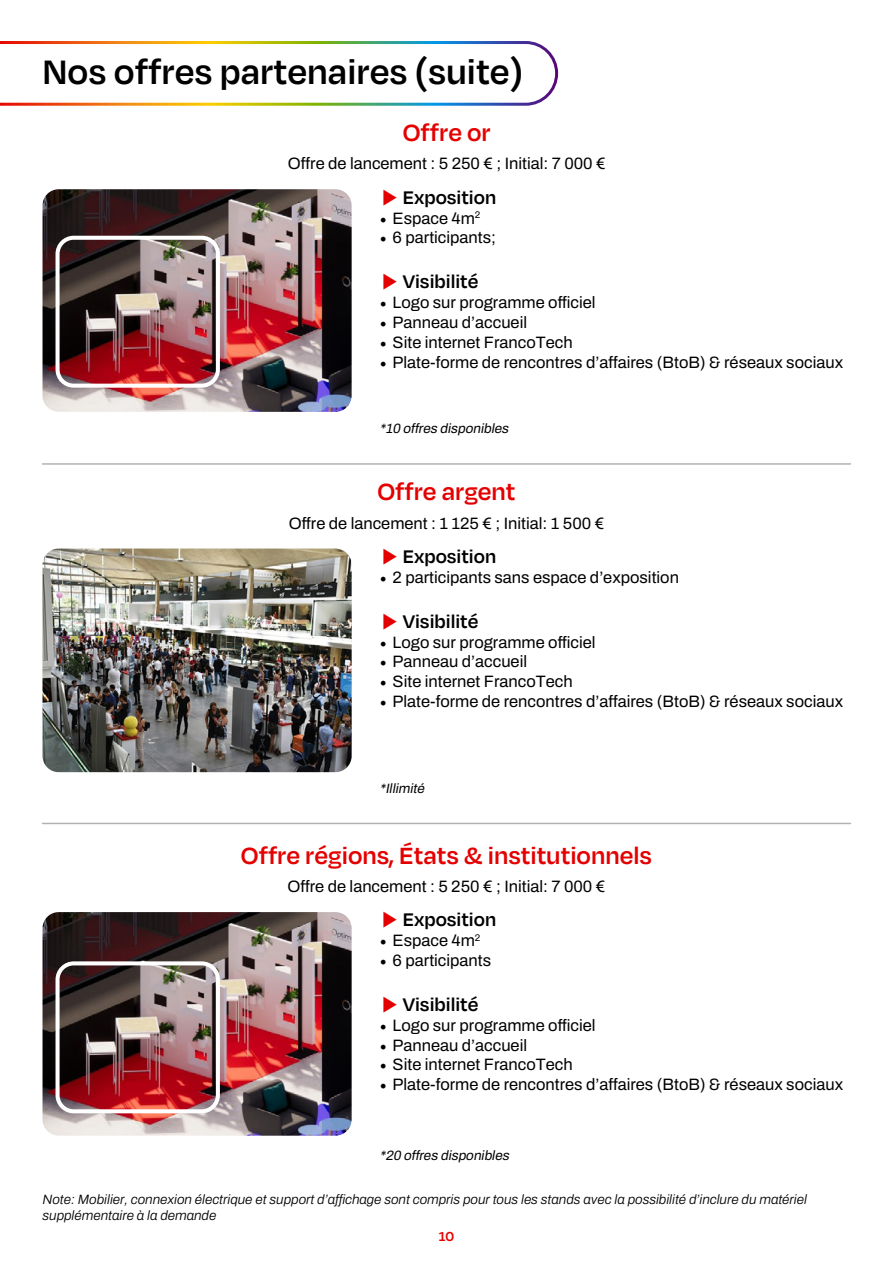
<style>
.page{position:relative;width:893px;height:1263px;background:#fff}
.page>*{position:absolute;margin:0;border:0;box-sizing:border-box;transform-origin:0 0}
.t1{font:600 39px "Degular";color:#000}
.t2{font:600 27px "Degular";color:#e40001}
.t3{font:600 21px "Degular";color:#000}
.t4{font:16.5px "Archivo";color:#000}
.t5{font:600 15px "Degular";color:#e40001}
.t6{font:italic 300 13.5px/16.2px "Archivo";color:#000}
.t7{font:italic 13.5px "Archivo";color:#000}
.s1{color:#e40001}
.s2{font-family:"Minion Pro";font-size:18px}
</style>
<div class="page">
<svg style="left:0;top:41px;width:559px;height:65px"></svg>
<img style="left:43px;top:549px;width:309px;height:223px">
<hr style="left:43px;top:463px;width:807px;height:2px;background:#b3b2b2">
<hr style="left:43px;top:823px;width:807px;height:1px;background:#b3b2b2">
<img style="left:43px;top:189px;width:309px;height:223px">
<div style="left:56px;top:236px;width:164px;height:152px;border:4px solid #fff;border-radius:16px"></div>
<img style="left:43px;top:912px;width:309px;height:224px">
<div style="left:56px;top:961px;width:164px;height:152px;border:4px solid #fff;border-radius:16px"></div>
<h1 class="t1" style="left:43px;top:48px;width:482px">Nos offres partenaires (suite)</h1>
<h2 class="t2" style="left:403px;top:116px;width:89px">Offre or</h2>
<p class="t4" style="left:288px;top:152px;width:319px">Offre de lancement : 5 250 € ; Initial: 7 000 €</p>
<p class="t3" style="left:380px;top:184px;width:118px"><span class="s1">▶</span> Exposition</p>
<p class="t4" style="left:380px;top:206px;width:102px"><span class="s2">•</span> Espace 4m<sup>2</sup></p>
<p class="t4" style="left:380px;top:225px;width:118px"><span class="s2">•</span> 6 participants;</p>
<p class="t3" style="left:380px;top:269px;width:100px"><span class="s1">▶</span> Visibilité</p>
<p class="t4" style="left:380px;top:290px;width:217px"><span class="s2">•</span> Logo sur programme officiel</p>
<p class="t4" style="left:380px;top:310px;width:149px"><span class="s2">•</span> Panneau d’accueil</p>
<p class="t4" style="left:380px;top:330px;width:194px"><span class="s2">•</span> Site internet FrancoTech</p>
<p class="t4" style="left:380px;top:350px;width:465px"><span class="s2">•</span> Plate-forme de rencontres d’affaires (BtoB) &amp; réseaux sociaux</p>
<p class="t7" style="left:380px;top:419px;width:133px">*10 offres disponibles</p>
<h2 class="t2" style="left:377px;top:475px;width:140px">Offre argent</h2>
<p class="t4" style="left:289px;top:511px;width:317px">Offre de lancement : 1 125 € ; Initial: 1 500 €</p>
<p class="t3" style="left:380px;top:543px;width:118px"><span class="s1">▶</span> Exposition</p>
<p class="t4" style="left:380px;top:565px;width:301px"><span class="s2">•</span> 2 participants sans espace d’exposition</p>
<p class="t3" style="left:380px;top:608px;width:100px"><span class="s1">▶</span> Visibilité</p>
<p class="t4" style="left:380px;top:630px;width:217px"><span class="s2">•</span> Logo sur programme officiel</p>
<p class="t4" style="left:380px;top:650px;width:149px"><span class="s2">•</span> Panneau d’accueil</p>
<p class="t4" style="left:380px;top:669px;width:194px"><span class="s2">•</span> Site internet FrancoTech</p>
<p class="t4" style="left:380px;top:689px;width:465px"><span class="s2">•</span> Plate-forme de rencontres d’affaires (BtoB) &amp; réseaux sociaux</p>
<p class="t7" style="left:380px;top:778px;width:49px">*Illimité</p>
<h2 class="t2" style="left:241px;top:839px;width:412px">Offre régions, États &amp; institutionnels</h2>
<p class="t4" style="left:288px;top:874px;width:319px">Offre de lancement : 5 250 € ; Initial: 7 000 €</p>
<p class="t3" style="left:380px;top:907px;width:118px"><span class="s1">▶</span> Exposition</p>
<p class="t4" style="left:380px;top:928px;width:102px"><span class="s2">•</span> Espace 4m<sup>2</sup></p>
<p class="t4" style="left:380px;top:948px;width:113px"><span class="s2">•</span> 6 participants</p>
<p class="t3" style="left:380px;top:991px;width:100px"><span class="s1">▶</span> Visibilité</p>
<p class="t4" style="left:380px;top:1013px;width:217px"><span class="s2">•</span> Logo sur programme officiel</p>
<p class="t4" style="left:380px;top:1033px;width:149px"><span class="s2">•</span> Panneau d’accueil</p>
<p class="t4" style="left:380px;top:1052px;width:194px"><span class="s2">•</span> Site internet FrancoTech</p>
<p class="t4" style="left:380px;top:1072px;width:465px"><span class="s2">•</span> Plate-forme de rencontres d’affaires (BtoB) &amp; réseaux sociaux</p>
<p class="t7" style="left:380px;top:1145px;width:134px">*20 offres disponibles</p>
<p class="t6" style="left:43px;top:1191px;width:766px">Note: Mobilier, connexion électrique et support d’affichage sont compris pour tous les stands avec la possibilité d’inclure du matériel supplémentaire à la demande</p>
<p class="t5" style="left:439px;top:1227px;width:17px">10</p>
</div>
